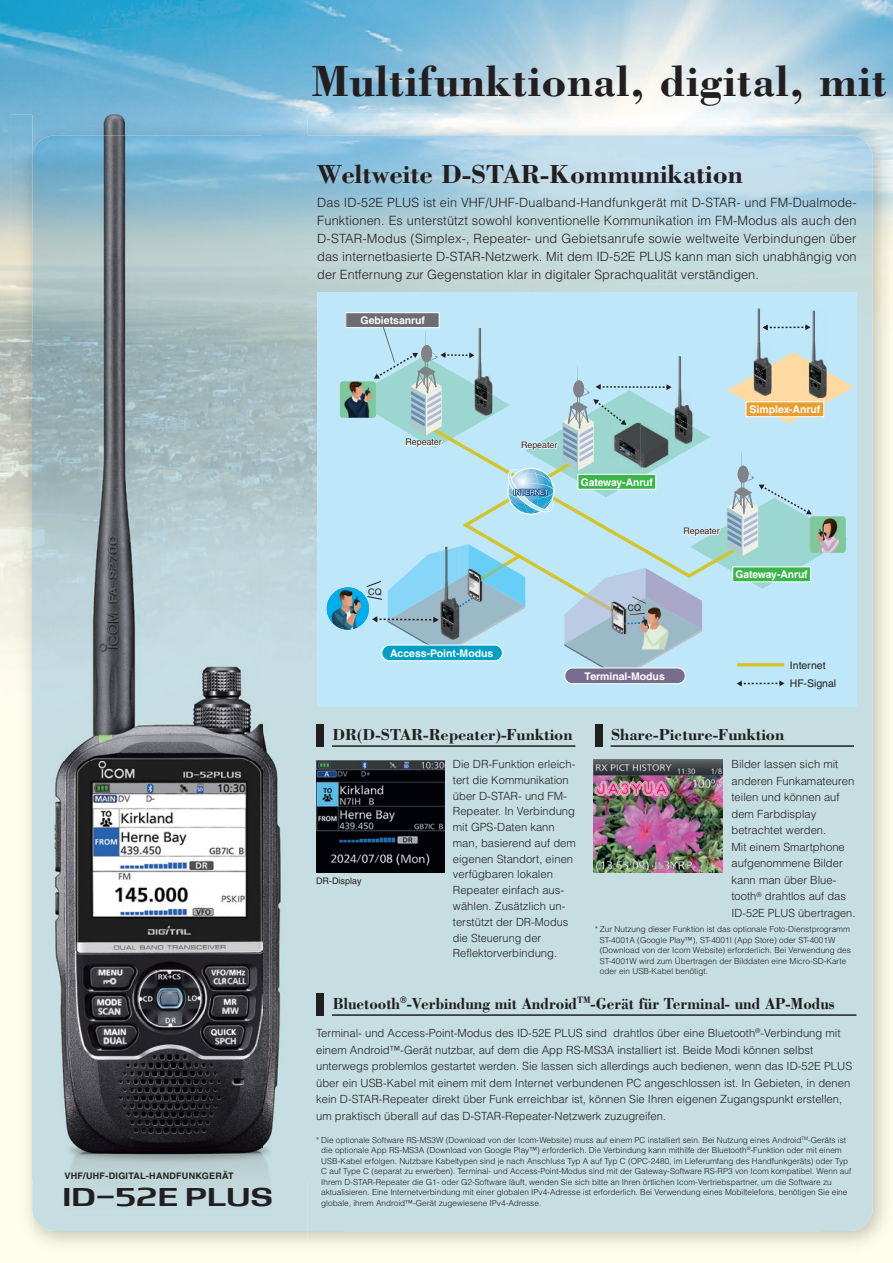
<style>
.page{position:relative;width:893px;height:1263px;background:#fff}
.page>*{position:absolute;margin:0;border:0;box-sizing:border-box;transform-origin:0 0}
.t1{font:700 45px "Bodoni";letter-spacing:.02em;color:#231f20}
.t2{font:700 27px "Bodoni";color:#231f20}
.t3{font:22.5px "Icom CI PRODUCT";letter-spacing:-.01em;color:#231f20}
.t4{font:700 16.5px "Bodoni";color:#231f20;scale:.93 1}
.t5{font:700 16.5px "Bodoni";color:#231f20}
.t6{font:300 12.75px/18px "Helvetica LT Std";color:#231f20;text-align:justify}
.t7{font:300 11.25px/16.5px "Helvetica LT Std";color:#231f20}
.t8{font:700 10.5px "Helvetica LT Std";color:#fff}
.t9{font:10.5px/18.1px "Helvetica LT Std";color:#231f20}
.t10{font:9px "Helvetica LT Std";color:#231f20}
.t11{font:700 9px "Helvetica LT Std";letter-spacing:.025em;color:#231f20}
.t12{font:300 8.25px/10.5px "Helvetica LT Std";color:#231f20}
</style>
<div class="page">
<img style="left:0;top:0;width:893px;height:1263px">
<img style="left:11px;top:114px;width:21px;height:1146px">
<img style="left:308px;top:114px;width:585px;height:52px">
<img style="left:850px;top:166px;width:43px;height:1094px">
<img style="left:308px;top:1231px;width:542px;height:29px">
<img style="left:308px;top:135px;width:565px;height:209px">
<img style="left:308px;top:344px;width:39px;height:887px">
<div style="left:821px;top:344px;width:52px;height:887px;background:#c6dee2"></div>
<div style="left:347px;top:707px;width:474px;height:524px;background:#c6dee2"></div>
<div style="left:318px;top:292px;width:539px;height:415px;background:#bee7fa"></div>
<svg style="left:327px;top:587px;width:42px;height:43px"></svg>
<img style="left:757px;top:308px;width:3px;height:16px">
<img style="left:812px;top:311px;width:4px;height:13px">
<div style="left:346px;top:313px;width:93px;height:15px;background:#6c6d70"></div>
<div style="left:345px;top:312px;width:95px;height:16px;border:1px solid #fff"></div>
<svg style="left:340px;top:324px;width:514px;height:362px"></svg>
<img style="left:32px;top:94px;width:276px;height:41px">
<img style="left:32px;top:1231px;width:276px;height:32px">
<img style="left:32px;top:135px;width:276px;height:1096px">
<img style="left:316px;top:760px;width:128px;height:112px">
<img style="left:594px;top:760px;width:129px;height:112px">
<hr style="left:332px;top:745px;width:243px;height:2px;background:#231f20">
<div style="left:316px;top:724px;width:8px;height:23px;background:#231f20"></div>
<hr style="left:332px;top:1014px;width:524px;height:2px;background:#231f20">
<div style="left:316px;top:993px;width:8px;height:23px;background:#231f20"></div>
<hr style="left:611px;top:745px;width:243px;height:2px;background:#231f20">
<div style="left:595px;top:724px;width:8px;height:23px;background:#231f20"></div>
<p class="t11" style="left:65px;top:1170px;width:171px">VHF/UHF-DIGITAL-HANDFUNKGERÄT</p>
<h3 class="t3" style="left:65px;top:1182px;width:212px">ID-52E PLUS</h3>
<h1 class="t1" style="left:311px;top:53px;width:577px">Multifunktional, digital, mit</h1>
<h2 class="t2" style="left:317px;top:157px;width:427px">Weltweite D-STAR-Kommunikation</h2>
<p class="t6" style="left:317px;top:193px;width:541px">Das ID-52E PLUS ist ein VHF/UHF-Dualband-Handfunkgerät mit D-STAR- und FM-Dualmode-Funktionen. Es unterstützt sowohl konventionelle Kommunikation im FM-Modus als auch den D-STAR-Modus (Simplex-, Repeater- und Gebietsanrufe sowie weltweite Verbindungen über das internetbasierte D-STAR-Netzwerk. Mit dem ID-52E PLUS kann man sich unabhängig von der Entfernung zur Gegenstation klar in digitaler Sprachqualität verständigen.</p>
<p class="t8" style="left:360px;top:314px;width:66px">Gebietsanruf</p>
<p class="t10" style="left:405px;top:437px;width:38px">Repeater</p>
<p class="t10" style="left:521px;top:440px;width:38px">Repeater</p>
<p class="t8" style="left:581px;top:476px;width:74px">Gateway-Anruf</p>
<p class="t8" style="left:750px;top:403px;width:72px">Simplex-Anruf</p>
<p class="t10" style="left:368px;top:586px;width:15px">CQ</p>
<p class="t8" style="left:390px;top:647px;width:105px">Access-Point-Modus</p>
<p class="t10" style="left:627px;top:602px;width:15px">CQ</p>
<p class="t10" style="left:683px;top:526px;width:38px">Repeater</p>
<p class="t8" style="left:735px;top:568px;width:74px">Gateway-Anruf</p>
<p class="t8" style="left:585px;top:669px;width:82px">Terminal-Modus</p>
<p class="t9" style="left:790px;top:656px;width:48px">Internet<br>HF-Signal</p>
<h3 class="t5" style="left:332px;top:724px;width:242px">DR(D-STAR-Repeater)-Funktion</h3>
<h3 class="t5" style="left:611px;top:724px;width:175px">Share-Picture-Funktion</h3>
<p class="t10" style="left:316px;top:876px;width:47px">DR-Display</p>
<p class="t7" style="left:453px;top:756px;width:124px;line-height:15.8px">Die DR-Funktion erleich&shy;tert die Kommunikation über D-STAR- und FM-<br>Repeater. In Verbindung mit GPS-Daten kann man, basierend auf dem eigenen Standort, einen verfügbaren lokalen<br>Repeater einfach aus&shy;wählen. Zusätzlich un&shy;terstützt der DR-Modus die Steuerung der<br>Reflektorverbindung.</p>
<h3 class="t7" style="left:731px;top:756px;width:125px">Bilder lassen sich mit anderen Funkamateuren teilen und können auf dem Farbdisplay betrachtet werden.<br>Mit einem Smartphone aufgenommene Bilder kann man über Blue&shy;tooth<sup>®</sup> drahtlos auf das<br>ID-52E PLUS übertragen.</h3>
<p class="t12" style="left:600px;top:924px;width:253px;text-indent:-5px">* Zur Nutzung dieser Funktion ist das optionale Foto-Dienstprogramm ST-4001A (Google Play™), ST-4001I (App Store) oder ST-4001W (Download von der Icom Website) erforderlich. Bei Verwendung des ST-4001W wird zum Übertragen der Bilddaten eine Micro-SD-Karte oder ein USB-Kabel benötigt.</p>
<h3 class="t4" style="left:333px;top:993px;width:542px">Bluetooth<sup>®</sup>-Verbindung mit Android<sup>TM</sup>-Gerät für Terminal- und AP-Modus</h3>
<p class="t7" style="left:316px;top:1025px;width:538px">Terminal- und Access-Point-Modus des ID-52E PLUS sind drahtlos über eine Bluetooth<sup>®</sup>-Verbindung mit einem Android™-Gerät nutzbar, auf dem die App RS-MS3A installiert ist. Beide Modi können selbst unterwegs problemlos gestartet werden. Sie lassen sich allerdings auch bedienen, wenn das ID-52E PLUS über ein USB-Kabel mit einem mit dem Internet verbundenen PC angeschlossen ist. In Gebieten, in denen kein D-STAR-Repeater direkt über Funk erreichbar ist, können Sie Ihren eigenen Zugangspunkt erstellen, um praktisch überall auf das D-STAR-Repeater-Netzwerk zuzugreifen.</p>
<p class="t12" style="left:321px;top:1134px;width:532px;text-indent:-5px">* Die optionale Software RS-MS3W (Download von der Icom-Website) muss auf einem PC installiert sein. Bei Nutzung eines Android<sup>TM</sup>-Geräts ist die optionale App RS-MS3A (Download von Google Play™) erforderlich. Die Verbindung kann mithilfe der Bluetooth<sup>®</sup>-Funktion oder mit einem USB-Kabel erfolgen. Nutzbare Kabeltypen sind je nach Anschluss Typ A auf Typ C (OPC-2480, im Lieferumfang des Handfunkgeräts) oder Typ C auf Type C (separat zu erwerben). Terminal- und Access-Point-Modus sind mit der Gateway-Software RS-RP3 von Icom kompatibel. Wenn auf Ihrem D-STAR-Repeater die G1- oder G2-Software läuft, wenden Sie sich bitte an Ihren örtlichen Icom-Vertriebspartner, um die Software zu aktualisieren. Eine Internetverbindung mit einer globalen IPv4-Adresse ist erforderlich. Bei Verwendung eines Mobiltelefons, benötigen Sie eine globale, ihrem Android™-Gerät zugewiesene IPv4-Adresse.</p>
</div>
